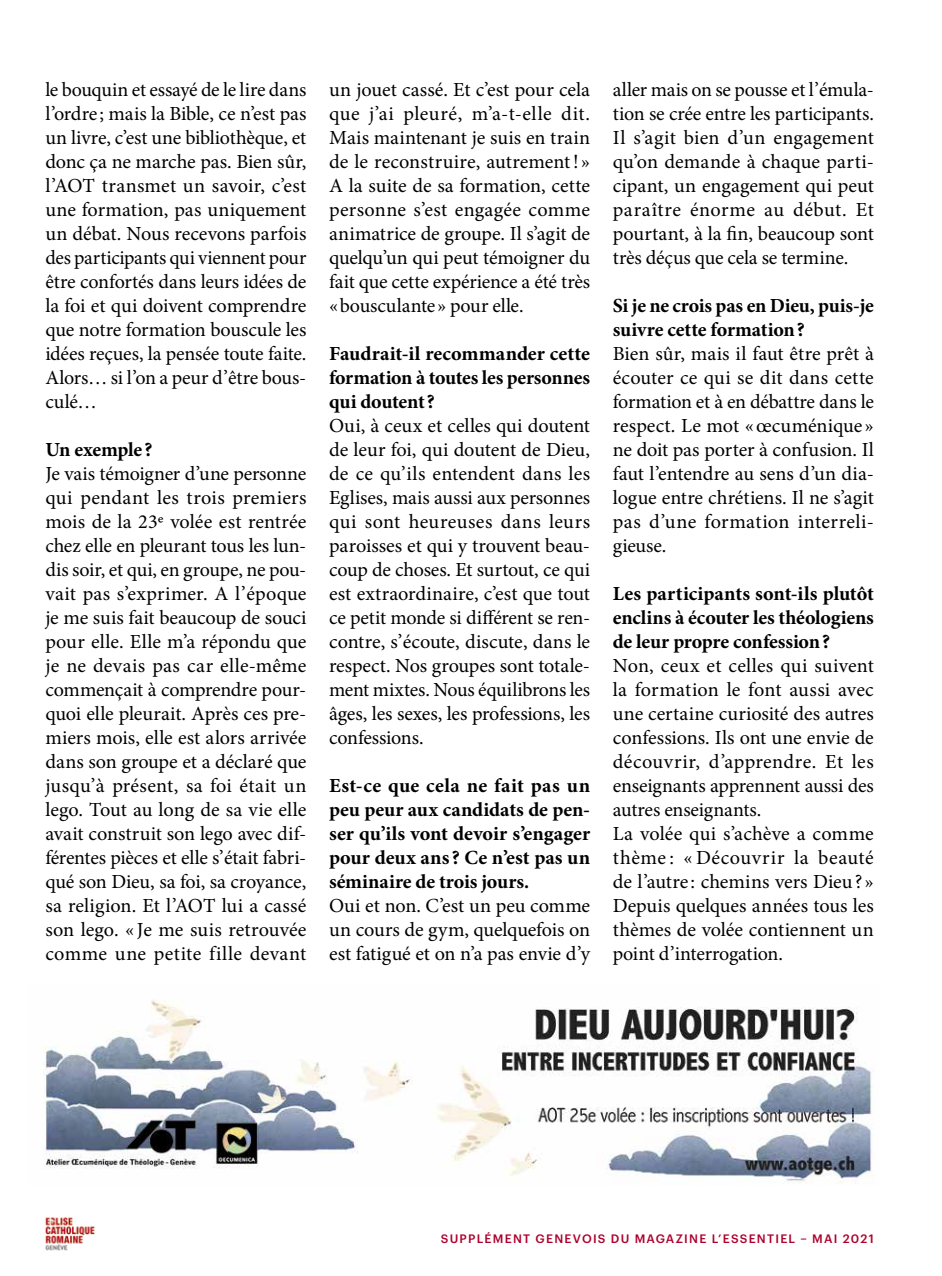
<style>
.page{position:relative;width:942px;height:1276px;background:#fff}
.page>*{position:absolute;margin:0;border:0;box-sizing:border-box;transform-origin:0 0}
.t1{font:20px/24px "Minion Pro";color:#000;text-align:justify}
.t2{font:700 20px/24px "Minion Pro";letter-spacing:-.01em;color:#000;text-align:justify}
.t3{font:500 12px "Graphik";letter-spacing:.105em;color:#ae002d}
</style>
<div class="page">
<img style="left:45px;top:1217px;width:50px;height:34px">
<img style="left:43px;top:999px;width:831px;height:185px">
<p class="t1" style="left:45px;top:78px;width:262px">le bouquin et essayé de le lire dans l’ordre; mais la Bible, ce n’est pas un livre, c’est une bibliothèque, et donc ça ne marche pas. Bien sûr, l’AOT transmet un savoir, c’est une formation, pas uniquement un débat. Nous recevons parfois des participants qui viennent pour être confortés dans leurs idées de la foi et qui doivent comprendre que notre formation bouscule les idées reçues, la pensée toute faite.<br>Alors… si l’on a peur d’être bous&shy;culé…</p>
<p class="t2" style="left:45px;top:437px;width:108px">Un exemple?</p>
<p class="t1" style="left:45px;top:462px;width:262px">Je vais témoigner d’une personne qui pendant les trois premiers mois de la 23e volée est rentrée chez elle en pleurant tous les lun&shy;dis soir, et qui, en groupe, ne pou&shy;vait pas s’exprimer. A l’époque je me suis fait beaucoup de souci pour elle. Elle m’a répondu que je ne devais pas car elle-même commençait à comprendre pour&shy;quoi elle pleurait. Après ces pre&shy;miers mois, elle est alors arrivée dans son groupe et a déclaré que jusqu’à présent, sa foi était un lego. Tout au long de sa vie elle avait construit son lego avec dif&shy;férentes pièces et elle s’était fabri&shy;qué son Dieu, sa foi, sa croyance, sa religion. Et l’AOT lui a cassé son lego. « Je me suis retrouvée comme une petite fille devant</p>
<p class="t1" style="left:329px;top:78px;width:262px">un jouet cassé. Et c’est pour cela que j’ai pleuré, m’a-t-elle dit.<br>Mais maintenant je suis en train de le reconstruire, autrement! » A la suite de sa formation, cette personne s’est engagée comme animatrice de groupe. Il s’agit de quelqu’un qui peut témoigner du fait que cette expérience a été très «bousculante» pour elle.</p>
<p class="t2" style="left:329px;top:341px;width:262px">Faudrait-il recommander cette formation à toutes les personnes qui doutent?</p>
<p class="t1" style="left:329px;top:414px;width:262px">Oui, à ceux et celles qui doutent de leur foi, qui doutent de Dieu, de ce qu’ils entendent dans les Eglises, mais aussi aux personnes qui sont heureuses dans leurs paroisses et qui y trouvent beau&shy;coup de choses. Et surtout, ce qui est extraordinaire, c’est que tout ce petit monde si différent se ren&shy;contre, s’écoute, discute, dans le respect. Nos groupes sont totale&shy;ment mixtes. Nous équilibrons les âges, les sexes, les professions, les confessions.</p>
<p class="t2" style="left:329px;top:773px;width:262px">Est-ce que cela ne fait pas un peu peur aux candidats de pen&shy;ser qu’ils vont devoir s’engager pour deux ans? Ce n’est pas un séminaire de trois jours.</p>
<p class="t1" style="left:329px;top:894px;width:262px">Oui et non. C’est un peu comme un cours de gym, quelquefois on est fatigué et on n’a pas envie d’y</p>
<p class="t1" style="left:612px;top:78px;width:262px">aller mais on se pousse et l’émula&shy;tion se crée entre les participants.<br>Il s’agit bien d’un engagement qu’on demande à chaque parti&shy;cipant, un engagement qui peut paraître énorme au début. Et pourtant, à la fin, beaucoup sont très déçus que cela se termine.</p>
<p class="t2" style="left:612px;top:293px;width:262px">Si je ne crois pas en Dieu, puis-je suivre cette formation?</p>
<p class="t1" style="left:612px;top:342px;width:262px">Bien sûr, mais il faut être prêt à écouter ce qui se dit dans cette formation et à en débattre dans le respect. Le mot «œcuménique » ne doit pas porter à confusion. Il faut l’entendre au sens d’un dia&shy;logue entre chrétiens. Il ne s’agit pas d’une formation interreli&shy;gieuse.</p>
<p class="t2" style="left:612px;top:581px;width:262px">Les participants sont-ils plutôt enclins à écouter les théologiens de leur propre confession?</p>
<p class="t1" style="left:612px;top:654px;width:262px;text-align:left">Non, ceux et celles qui suivent la formation le font aussi avec une certaine curiosité des autres confessions. Ils ont une envie de découvrir, d’apprendre. Et les enseignants apprennent aussi des autres enseignants.<br>La volée qui s’achève a comme thème : « Découvrir la beauté de l’autre : chemins vers Dieu? »<br>Depuis quelques années tous les thèmes de volée contiennent un point d’interrogation.</p>
<p class="t3" style="left:440px;top:1229px;width:434px">SUPPLÉMENT GENEVOIS DU MAGAZINE L’ESSENTIEL – MAI 2021</p>
</div>
